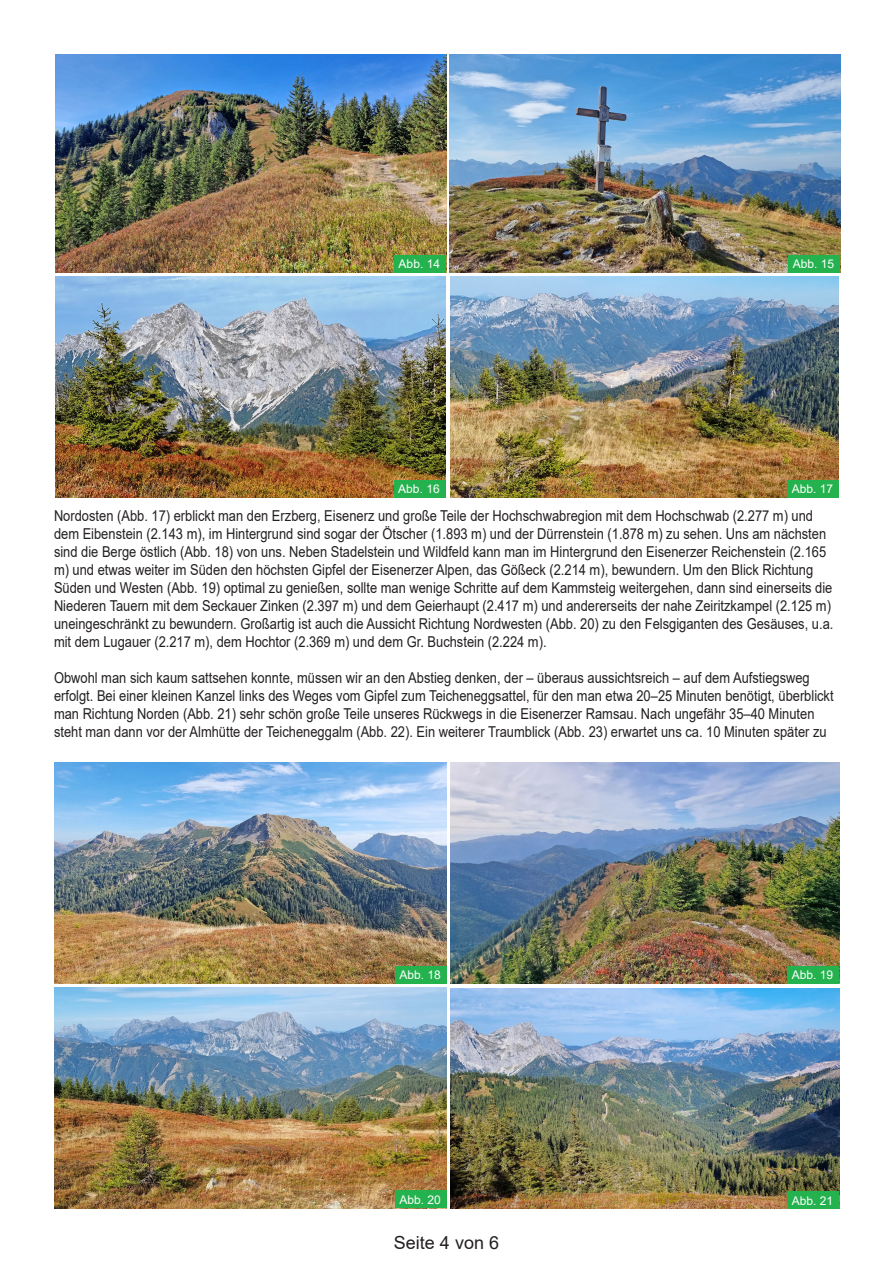
<style>
.page{position:relative;width:893px;height:1263px;background:#fff}
.page>*{position:absolute;margin:0;border:0;box-sizing:border-box;transform-origin:0 0}
.t1{font:18px "Arial";color:#231f20}
.t2{font:15px/18px "Arial";color:#231f20;scale:.86 1}
.t3{font:12px "Arial";color:#fff}
</style>
<div class="page">
<img style="left:56px;top:54px;width:390px;height:218px">
<img style="left:450px;top:54px;width:390px;height:218px">
<div style="left:394px;top:255px;width:52px;height:17px;background:#23b24d"></div>
<div style="left:788px;top:255px;width:52px;height:17px;background:#23b24d"></div>
<img style="left:56px;top:277px;width:390px;height:220px">
<img style="left:450px;top:277px;width:389px;height:220px">
<div style="left:394px;top:480px;width:52px;height:17px;background:#23b24d"></div>
<div style="left:787px;top:480px;width:52px;height:17px;background:#23b24d"></div>
<img style="left:54px;top:987px;width:392px;height:221px">
<img style="left:451px;top:988px;width:388px;height:221px">
<div style="left:395px;top:1190px;width:52px;height:18px;background:#23b24d"></div>
<div style="left:787px;top:1192px;width:52px;height:17px;background:#23b24d"></div>
<img style="left:54px;top:763px;width:392px;height:220px">
<img style="left:451px;top:763px;width:388px;height:220px">
<div style="left:395px;top:966px;width:52px;height:17px;background:#23b24d"></div>
<div style="left:788px;top:966px;width:51px;height:17px;background:#23b24d"></div>
<p class="t3" style="left:399px;top:255px;width:43px">Abb. 14</p>
<p class="t3" style="left:793px;top:255px;width:43px">Abb. 15</p>
<p class="t3" style="left:398px;top:480px;width:43px">Abb. 16</p>
<p class="t3" style="left:792px;top:480px;width:43px">Abb. 17</p>
<p class="t2" style="left:54px;top:507px;width:908px">Nordosten (Abb. 17) erblickt man den Erzberg, Eisenerz und große Teile der Hochschwabregion mit dem Hochschwab (2.277 m) und dem Eibenstein (2.143 m), im Hintergrund sind sogar der Ötscher (1.893 m) und der Dürrenstein (1.878 m) zu sehen. Uns am nächsten sind die Berge östlich (Abb. 18) von uns. Neben Stadelstein und Wildfeld kann man im Hintergrund den Eisenerzer Reichenstein (2.165 m) und etwas weiter im Süden den höchsten Gipfel der Eisenerzer Alpen, das Gößeck (2.214 m), bewundern. Um den Blick Richtung Süden und Westen (Abb. 19) optimal zu genießen, sollte man wenige Schritte auf dem Kammsteig weitergehen, dann sind einerseits die Niederen Tauern mit dem Seckauer Zinken (2.397 m) und dem Geierhaupt (2.417 m) und andererseits der nahe Zeiritzkampel (2.125 m) uneingeschränkt zu bewundern. Großartig ist auch die Aussicht Richtung Nordwesten (Abb. 20) zu den Felsgiganten des Gesäuses, u.a. mit dem Lugauer (2.217 m), dem Hochtor (2.369 m) und dem Gr. Buchstein (2.224 m).</p>
<p class="t2" style="left:54px;top:669px;width:908px">Obwohl man sich kaum sattsehen konnte, müssen wir an den Abstieg denken, der – überaus aussichtsreich – auf dem Aufstiegsweg erfolgt. Bei einer kleinen Kanzel links des Weges vom Gipfel zum Teicheneggsattel, für den man etwa 20–25 Minuten benötigt, überblickt man Richtung Norden (Abb. 21) sehr schön große Teile unseres Rückwegs in die Eisenerzer Ramsau. Nach ungefähr 35–40 Minuten steht man dann vor der Almhütte der Teicheneggalm (Abb. 22). Ein weiterer Traumblick (Abb. 23) erwartet uns ca. 10 Minuten später zu</p>
<p class="t3" style="left:400px;top:966px;width:43px">Abb. 18</p>
<p class="t3" style="left:792px;top:966px;width:43px">Abb. 19</p>
<p class="t3" style="left:399px;top:1191px;width:43px">Abb. 20</p>
<p class="t3" style="left:792px;top:1192px;width:43px">Abb. 21</p>
<p class="t1" style="left:394px;top:1230px;width:107px">Seite 4 von 6</p>
</div>
